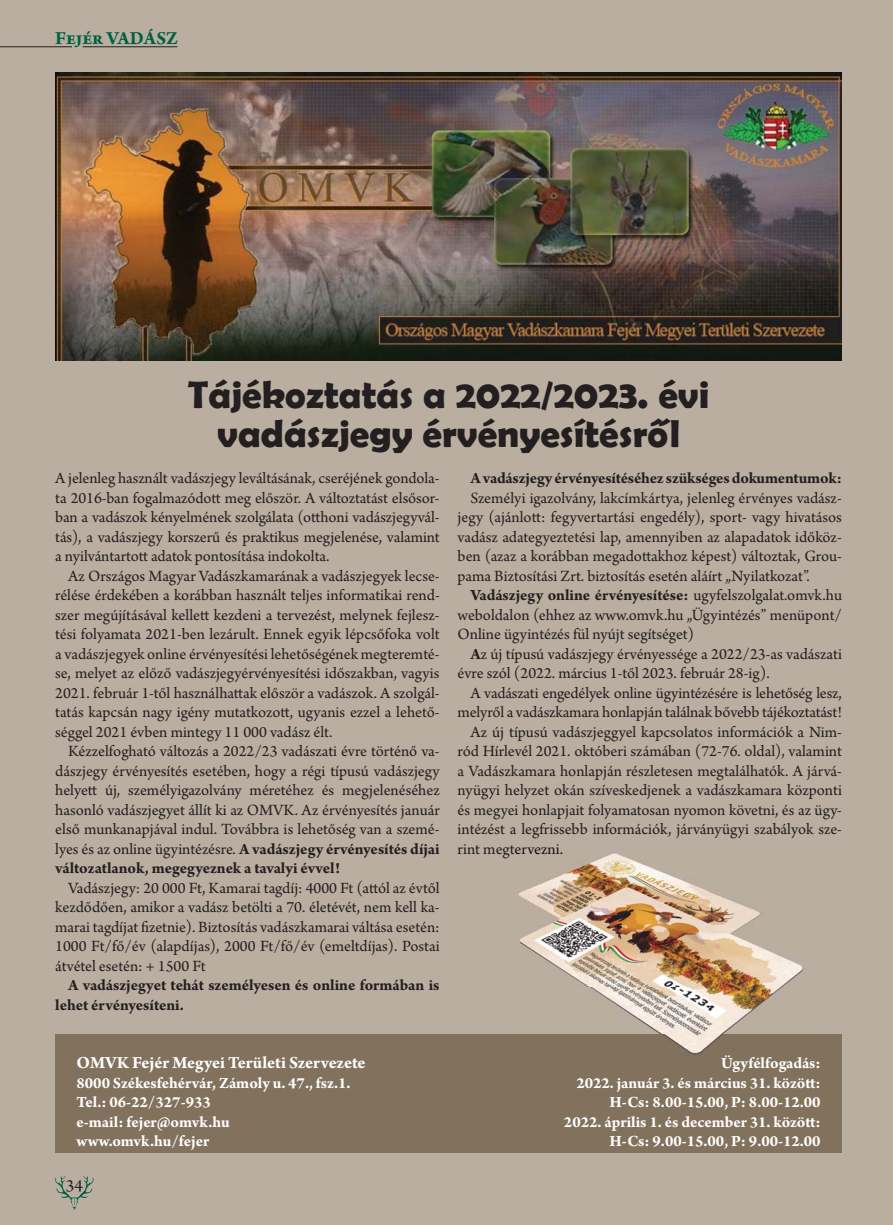
<style>
.page{position:relative;width:893px;height:1225px;background:#b9aea0}
.page>*{position:absolute;margin:0;border:0;box-sizing:border-box;transform-origin:0 0}
.t1{font:700 39px/39px "Berlin Sans FB Demi";color:#231f20;text-align:center}
.t2{font:700 19.5px "Arno Pro";color:#006042}
.t3{font:700 18px "Arno Pro";letter-spacing:-.01em;color:#fff}
.t4{font:18px "Arno Pro";color:#231f20}
.t5{font:16.5px/19.5px "Arno Pro";color:#231f20;text-align:justify}
.t6{font:700 16.5px/19.5px "Arno Pro";color:#fff}
.t7{font:700 16.5px/19.5px "Arno Pro";letter-spacing:.095em;color:#231f20}
.s1{font-weight:700}
.s2{color:#18110d}
</style>
<div class="page">
<svg style="left:55px;top:1176px;width:39px;height:33px"></svg>
<hr style="left:0;top:46px;width:72px;height:1px;background:#231f20">
<hr style="left:83px;top:46px;width:94px;height:1px;background:#231f20">
<img style="left:55px;top:72px;width:787px;height:288px">
<div style="left:55px;top:1034px;width:787px;height:118px;background:#82725d"></div>
<img style="left:518px;top:853px;width:285px;height:202px">
<img style="left:518px;top:853px;width:44px;height:5px">
<p class="t2" style="left:55px;top:29px;width:124px">Fejér VADÁSZ</p>
<h1 class="t1" style="left:188px;top:375px;width:523px">Tájékoztatás a 2022/2023. évi vadászjegy érvényesítésro´´l</h1>
<p class="t5" style="left:55px;top:469px;width:386px">A jelenleg használt vadászjegy leváltásának, cseréjének gondola&shy;ta 2016-ban fogalmazódott meg először. A változtatást elsősor&shy;ban a vadászok kényelmének szolgálata (otthoni vadászjegyvál&shy;tás), a vadászjegy korszerű és praktikus megjelenése, valamint a nyilvántartott adatok pontosítása indokolta.</p>
<p class="t5" style="left:55px;top:567px;width:386px;text-indent:13px">Az Országos Magyar Vadászkamarának a vadászjegyek lecse&shy;rélése érdekében a korábban használt teljes informatikai rend&shy;szer megújításával kellett kezdeni a tervezést, melynek fejlesz&shy;tési folyamata 2021-ben lezárult. Ennek egyik lépcsőfoka volt a vadászjegyek online érvényesítési lehetőségének megteremté&shy;se, melyet az előző vadászjegyérvényesítési időszakban, vagyis 2021. február 1-től használhattak először a vadászok. A szolgál&shy;tatás kapcsán nagy igény mutatkozott, ugyanis ezzel a lehető&shy;séggel 2021 évben mintegy 11 000 vadász élt.</p>
<p class="t5" style="left:55px;top:742px;width:386px;text-indent:13px">Kézzelfogható változás a 2022/23 vadászati évre történő va&shy;dászjegy érvényesítés esetében, hogy a régi típusú vadászjegy helyett új, személyigazolvány méretéhez és megjelenéséhez hasonló vadászjegyet állít ki az OMVK. Az érvényesítés január első munkanapjával indul. Továbbra is lehetőség van a szemé&shy;lyes és az online ügyintézésre. <span class="s1">A vadászjegy érvényesítés díjai változatlanok, megegyeznek a tavalyi évvel!</span></p>
<p class="t5" style="left:55px;top:879px;width:386px;text-indent:13px">Vadászjegy: 20 000 Ft, Kamarai tagdíj: 4000 Ft (attól az évtől kezdődően, amikor a vadász betölti a 70. életévét, nem kell ka&shy;marai tagdíjat fizetnie). Biztosítás vadászkamarai váltása esetén:<br>1000 Ft/fő/év (alapdíjas), 2000 Ft/fő/év (emeltdíjas). Postai átvétel esetén: + 1500 Ft</p>
<p class="t7" style="left:55px;top:976px;width:386px;text-indent:13px">A vadászjegyet tehát személyesen és online formában is lehet érvényesíteni.</p>
<p class="t3" style="left:77px;top:1055px;width:290px">OMVK Fejér Megyei Területi Szervezete</p>
<p class="t6" style="left:77px;top:1074px;width:275px">8000 Székesfehérvár, Zámoly u. 47., fsz.1.<br>Tel.: 06-22/327-933<br>e-mail: fejer@omvk.hu www.omvk.hu/fejer</p>
<p class="t4" style="left:66px;top:1178px;width:19px">34</p>
<p class="t7" style="left:470px;top:469px;width:373px">A vadászjegy érvényesítéséhez szükséges dokumentumok:</p>
<p class="t5" style="left:458px;top:489px;width:386px;text-indent:13px">Személyi igazolvány, lakcímkártya, jelenleg érvényes vadász&shy;jegy (ajánlott: fegyvertartási engedély), sport- vagy hivatásos vadász adategyeztetési lap, amennyiben az alapadatok időköz&shy;ben (azaz a korábban megadottakhoz képest) változtak, Grou&shy;pama Biztosítási Zrt. biztosítás esetén aláírt „Nyilatkozat”.</p>
<p class="t5" style="left:458px;top:586px;width:386px;text-indent:13px"><span class="s1">Vadászjegy online érvényesítése:</span> ugyfelszolgalat.omvk.hu weboldalon (ehhez az www.omvk.hu „Ügyintézés” menüpont/ Online ügyintézés fül nyújt segítséget)</p>
<p class="t5" style="left:458px;top:645px;width:386px;text-indent:13px"><span class="s1">A</span>z új típusú vadászjegy érvényessége a 2022/23-as vadászati évre szól (2022. március 1-től 2023. február 28-ig).</p>
<p class="t5" style="left:470px;top:684px;width:373px">A vadászati engedélyek online ügyintézésére is lehetőség lesz,</p>
<p class="t5" style="left:458px;top:703px;width:386px">melyről a vadászkamara honlapján találnak bővebb tájékoztatást!</p>
<p class="t5" style="left:470px;top:723px;width:373px">Az új típusú vadászjeggyel kapcsolatos információk a Nim-</p>
<p class="t5" style="left:458px;top:742px;width:386px">ród Hírlevél 2021. októberi számában (72-76. oldal), valamint</p>
<p class="t5" style="left:458px;top:762px;width:386px">a Vadászkamara honlapján részletesen megtalálhatók. A járvá-</p>
<p class="t5" style="left:458px;top:781px;width:386px">nyügyi helyzet okán szíveskedjenek a vadászkamara központi</p>
<p class="t5" style="left:458px;top:801px;width:386px">és megyei honlapjait folyamatosan nyomon követni, és az ügy-</p>
<p class="t5" style="left:458px;top:820px;width:386px">intézést a legfrissebb információk, járványügyi szabályok sze-</p>
<p class="t5" style="left:458px;top:840px;width:107px">rint megt<span class="s2">ervezni.</span></p>
<p class="t6" style="left:564px;top:1054px;width:258px;text-align:right">Ü félfoga s:<br>2022. január 3. és március 31. között:<br>H-Cs: 8.00-15.00, P: 8.00-12.00<br>2022. április 1. és december 31. között:<br>H-Cs: 9.00-15.00, P: 9.00-12.00</p>
<p class="t6" style="left:793px;top:1054px;width:17px">dá</p>
<p class="t6" style="left:732px;top:1054px;width:18px">gy</p>
</div>
